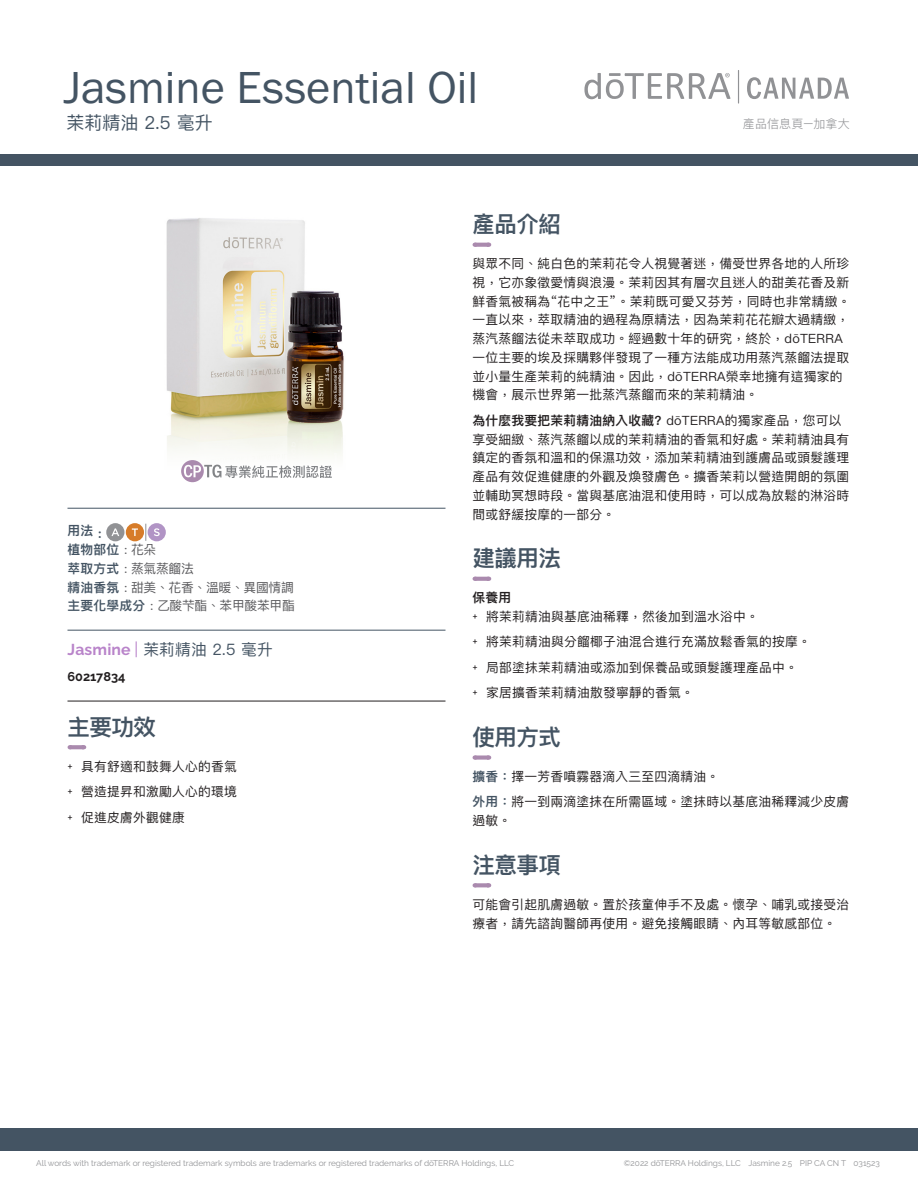
<style>
.page{position:relative;width:918px;height:1188px;background:#fff}
.page>*{position:absolute;margin:0;border:0;box-sizing:border-box;transform-origin:0 0}
.Main_Title{font:46.5px "Franklin Gothic URW Boo";color:#445463}
.Header__Sanctuary_da{font:600 22.5px "Ping Fang TC";letter-spacing:-.02em;color:#445463}
.Product_Descriptor_T{font:18px "Ping Fang TC";color:#445463}
.Tag_Title_not_italic{font:15.75px "Ping Fang TC";letter-spacing:.01em;color:#445463}
.Body{font:12.75px/18.8px "Ping Fang TC";letter-spacing:.02em;color:#231f20}
.Directions____body{font:12.75px/18.8px "Ping Fang TC";letter-spacing:.02em;color:#231f20}
.Oil_Attributes_Panel{font:12.75px "Ping Fang TC";letter-spacing:-.02em;color:#5a5a5d}
.t1{font:700 12.75px "Raleway";color:#231f20}
.Oil_Attributes_Panel-2{font:600 12.75px "Ping Fang TC";color:#445463}
.Subheader{font:600 12.75px "Ping Fang TC";color:#231f20}
.Oil_Attributes_Top{font:600 12.75px "Ping Fang TC";color:#445463}
.t2{font:300 12px "Ping Fang TC";letter-spacing:.01em;color:#919295}
.t3{font:8.25px "Raleway";color:#919295}
.s1{font-weight:400;color:#5a5a5d}
.s2{font-weight:600;color:#445463}
.s3{font-family:"Ralewayd T";font-weight:700;color:#b984ca}
.s4{color:#b984ca}
.s5{font-family:"Ralewayd T"}
.s6{font-weight:600}
</style>
<div class="page">
<div style="left:0;top:155px;width:918px;height:11px;background:#445463"></div>
<div style="left:0;top:1128px;width:918px;height:23px;background:#445463"></div>
<svg style="left:747px;top:77px;width:102px;height:22px"></svg>
<svg style="left:584px;top:73px;width:146px;height:26px"></svg>
<hr style="left:738px;top:70px;width:1px;height:34px;background:#919295">
<img style="left:166px;top:218px;width:178px;height:238px">
<svg style="left:475px;top:243px;width:14px;height:4px"></svg>
<svg style="left:475px;top:577px;width:14px;height:4px"></svg>
<svg style="left:475px;top:755px;width:14px;height:5px"></svg>
<svg style="left:475px;top:883px;width:14px;height:4px"></svg>
<svg style="left:181px;top:460px;width:151px;height:22px"></svg>
<hr style="left:68px;top:508px;width:378px;height:1px;background:#445463">
<hr style="left:68px;top:630px;width:378px;height:1px;background:#445463">
<hr style="left:68px;top:701px;width:378px;height:1px;background:#231f20">
<svg style="left:70px;top:745px;width:14px;height:4px"></svg>
<svg style="left:145px;top:524px;width:1px;height:17px"></svg>
<div style="left:106px;top:523px;width:18px;height:18px;background:#919295;border-radius:50%"></div>
<svg style="left:111px;top:528px;width:8px;height:8px"></svg>
<div style="left:126px;top:523px;width:18px;height:18px;background:#d77c29;border-radius:50%"></div>
<svg style="left:132px;top:528px;width:6px;height:8px"></svg>
<div style="left:148px;top:523px;width:18px;height:18px;background:#b194c5;border-radius:50%"></div>
<svg style="left:154px;top:528px;width:6px;height:8px"></svg>
<p class="Main_Title" style="left:64px;top:59px;width:416px">Jasmine Essential Oil</p>
<p class="Product_Descriptor_T" style="left:66px;top:111px;width:148px">茉莉精油 2.5 毫升</p>
<p class="t2" style="left:743px;top:117px;width:108px">產品信息頁–加拿大</p>
<p class="Oil_Attributes_Top" style="left:68px;top:523px;width:36px">用法 :</p>
<p class="Oil_Attributes_Panel-2" style="left:68px;top:542px;width:90px">植物部位 <span class="s1">: 花朵</span></p>
<p class="Oil_Attributes_Panel" style="left:68px;top:560px;width:128px"><span class="s2">萃取方式</span> : 蒸氣蒸餾法</p>
<p class="Oil_Attributes_Panel" style="left:68px;top:579px;width:228px"><span class="s2">精油香氛</span> : 甜美、花香、溫暖、異國情調</p>
<p class="Oil_Attributes_Panel" style="left:68px;top:598px;width:229px"><span class="s2">主要化學成分</span> : 乙酸芐酯、苯甲酸苯甲酯</p>
<p class="Tag_Title_not_italic" style="left:68px;top:639px;width:207px"><span class="s3">Jasmine</span> <span class="s4">|</span> 茉莉精油 2.5 毫升</p>
<p class="t1" style="left:68px;top:670px;width:60px">60217834</p>
<p class="Header__Sanctuary_da" style="left:68px;top:713px;width:90px">主要功效</p>
<p class="Body" style="left:68px;top:757px;width:171px"><span class="s5">+</span> 具有舒適和鼓舞人心的香氣</p>
<p class="Body" style="left:68px;top:782px;width:171px"><span class="s5">+</span> 營造提昇和激勵人心的環境</p>
<p class="Body" style="left:68px;top:808px;width:119px"><span class="s5">+</span> 促進皮膚外觀健康</p>
<p class="Header__Sanctuary_da" style="left:472px;top:211px;width:90px">產品介紹</p>
<p class="Body" style="left:472px;top:254px;width:380px">與眾不同、純白色的茉莉花令人視覺著迷，備受世界各地的人所珍視，它亦象徵愛情與浪漫。茉莉因其有層次且迷人的甜美花香及新鮮香氣被稱為“花中之王”。茉莉既可愛又芬芳，同時也非常精緻。一直以來，萃取精油的過程為原精法，因為茉莉花花瓣太過精緻，蒸汽蒸餾法從未萃取成功。經過數十年的研究，終於，dōTERRA一位主要的埃及採購夥伴發現了一種方法能成功用蒸汽蒸餾法提取並小量生產茉莉的純精油。因此，dōTERRA榮幸地擁有這獨家的機會，展示世界第一批蒸汽蒸餾而來的茉莉精油。</p>
<p class="Body" style="left:472px;top:411px;width:378px"><span class="s6">為什麼我要把茉莉精油納入收藏?</span> dōTERRA的獨家產品，您可以享受細緻、蒸汽蒸餾以成的茉莉精油的香氣和好處。茉莉精油具有鎮定的香氛和溫和的保濕功效，添加茉莉精油到護膚品或頭髮護理產品有效促進健康的外觀及煥發膚色。擴香茉莉以營造開朗的氛圍並輔助冥想時段。當與基底油混和使用時，可以成為放鬆的淋浴時間或舒緩按摩的一部分。</p>
<p class="Header__Sanctuary_da" style="left:472px;top:545px;width:90px">建議用法</p>
<p class="Subheader" style="left:472px;top:590px;width:40px">保養用</p>
<p class="Body" style="left:472px;top:607px;width:288px"><span class="s5">+</span> 將茉莉精油與基底油稀釋，然後加到溫水浴中。</p>
<p class="Body" style="left:472px;top:632px;width:340px"><span class="s5">+</span> 將茉莉精油與分餾椰子油混合進行充滿放鬆香氣的按摩。</p>
<p class="Body" style="left:472px;top:658px;width:327px"><span class="s5">+</span> 局部塗抹茉莉精油或添加到保養品或頭髮護理產品中。</p>
<p class="Body" style="left:472px;top:683px;width:223px"><span class="s5">+</span> 家居擴香茉莉精油散發寧靜的香氣。</p>
<p class="Header__Sanctuary_da" style="left:472px;top:723px;width:90px">使用方式</p>
<p class="Directions____body" style="left:472px;top:767px;width:248px"><span class="s2">擴香：</span>擇一芳香噴霧器滴入三至四滴精油。</p>
<p class="Directions____body" style="left:472px;top:792px;width:378px"><span class="s2">外用：</span>將一到兩滴塗抹在所需區域。塗抹時以基底油稀釋減少皮膚過敏。</p>
<p class="Header__Sanctuary_da" style="left:472px;top:851px;width:90px">注意事項</p>
<p class="Body" style="left:472px;top:895px;width:378px">可能會引起肌膚過敏。置於孩童伸手不及處。懷孕、哺乳或接受治療者，請先諮詢醫師再使用。避免接觸眼睛、內耳等敏感部位。</p>
<p class="t3" style="left:36px;top:1159px;width:480px">All words with trademark or registered trademark symbols are trademarks or registered trademarks of dōTERRA Holdings, LLC</p>
<p class="t3" style="left:624px;top:1159px;width:257px">©2022 dōTERRA Holdings, LLC Jasmine 2.5 PIP CA CN T 031523</p>
</div>
